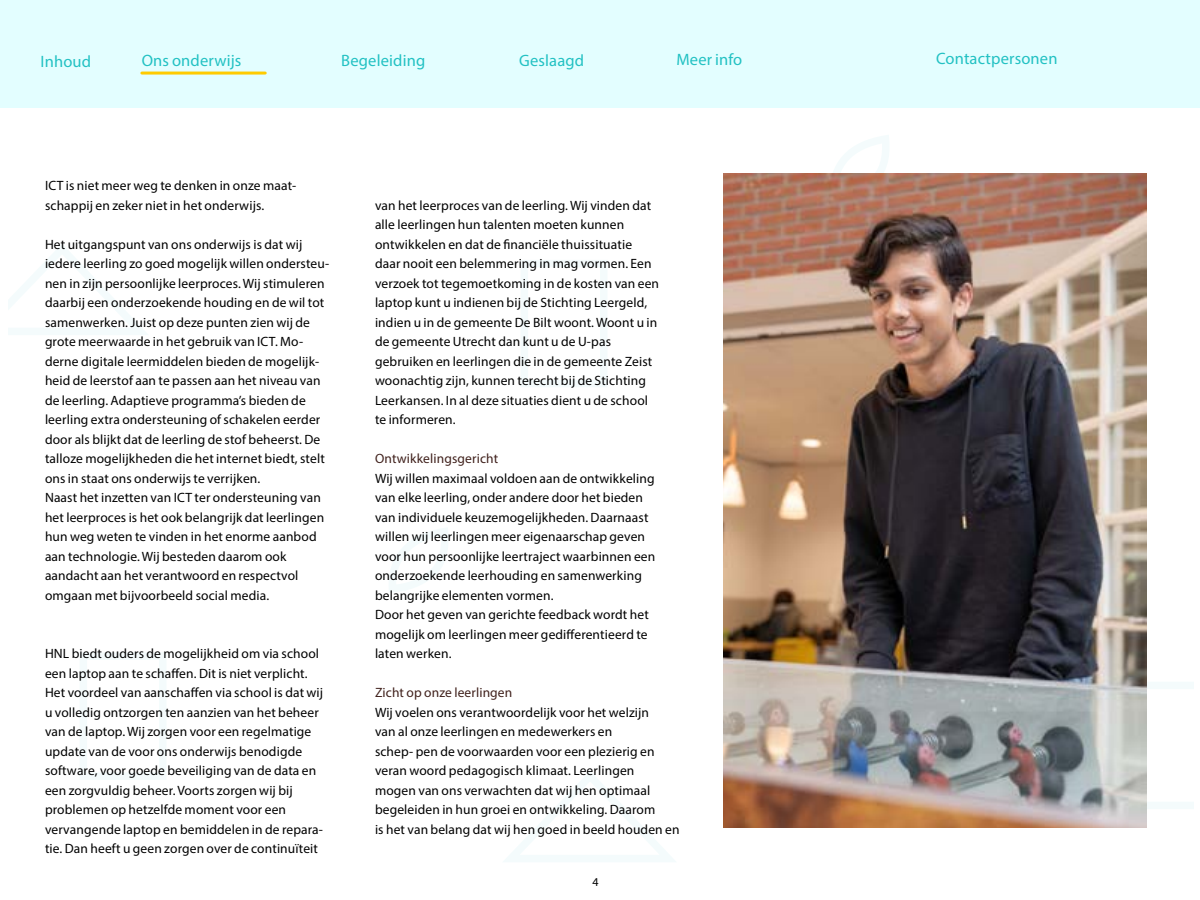
<style>
.page{position:relative;width:1200px;height:900px;background:#fff}
.page>*{position:absolute;margin:0;border:0;box-sizing:border-box;transform-origin:0 0}
.t1{font:16.5px "Myriad Pro";letter-spacing:.01em;color:#22c1c3}
.t2{font:13.5px/19.5px "Myriad Pro";letter-spacing:.01em;color:#000}
.t3{font:13.5px "Myriad Pro";letter-spacing:.01em;color:#40211c}
.t4{font:12px "Myriad Pro";color:#000}
</style>
<div class="page">
<div style="left:0;top:0;width:1200px;height:108px;background:#e3feff"></div>
<svg style="left:503px;top:772px;width:173px;height:90px"></svg>
<svg style="left:389px;top:528px;width:59px;height:64px"></svg>
<svg style="left:8px;top:245px;width:140px;height:90px"></svg>
<svg style="left:826px;top:135px;width:68px;height:39px"></svg>
<svg style="left:1146px;top:682px;width:48px;height:127px"></svg>
<img style="left:723px;top:174px;width:423px;height:654px">
<hr style="left:142px;top:72px;width:123px;height:3px;background:#ffcb00">
<p class="t1" style="left:40px;top:51px;width:52px">Inhoud</p>
<p class="t1" style="left:142px;top:50px;width:101px">Ons onderwijs</p>
<p class="t1" style="left:341px;top:50px;width:85px">Begeleiding</p>
<p class="t1" style="left:519px;top:50px;width:67px">Geslaagd</p>
<p class="t1" style="left:676px;top:49px;width:67px">Meer info</p>
<p class="t1" style="left:936px;top:48px;width:123px">Contactpersonen</p>
<p class="t2" style="left:45px;top:176px;width:253px">ICT is niet meer weg te denken in onze maat&shy;schappij en zeker niet in het onderwijs.</p>
<p class="t2" style="left:45px;top:234px;width:286px">Het uitgangspunt van ons onderwijs is dat wij iedere leerling zo goed mogelijk willen ondersteu&shy;nen in zijn persoonlijke leerproces. Wij stimuleren daarbij een onderzoekende houding en de wil tot samenwerken. Juist op deze punten zien wij de grote meerwaarde in het gebruik van ICT. Mo&shy;derne digitale leermiddelen bieden de mogelijk&shy;heid de leerstof aan te passen aan het niveau van de leerling. Adaptieve programma’s bieden de leerling extra ondersteuning of schakelen eerder door als blijkt dat de leerling de stof beheerst. De talloze mogelijkheden die het internet biedt, stelt ons in staat ons onderwijs te verrijken.<br>Naast het inzetten van ICT ter ondersteuning van het leerproces is het ook belangrijk dat leerlingen hun weg weten te vinden in het enorme aanbod aan technologie. Wij besteden daarom ook aandacht aan het verantwoord en respectvol omgaan met bijvoorbeeld social media.</p>
<p class="t2" style="left:45px;top:644px;width:280px">HNL biedt ouders de mogelijkheid om via school een laptop aan te schaffen. Dit is niet verplicht.<br>Het voordeel van aanschaffen via school is dat wij u volledig ontzorgen ten aanzien van het beheer van de laptop. Wij zorgen voor een regelmatige update van de voor ons onderwijs benodigde software, voor goede beveiliging van de data en een zorgvuldig beheer. Voorts zorgen wij bij problemen op hetzelfde moment voor een vervangende laptop en bemiddelen in de repara&shy;tie. Dan heeft u geen zorgen over de continuïteit</p>
<p class="t2" style="left:375px;top:196px;width:286px">van het leerproces van de leerling. Wij vinden dat alle leerlingen hun talenten moeten kunnen ontwikkelen en dat de financiële thuissituatie daar nooit een belemmering in mag vormen. Een verzoek tot tegemoetkoming in de kosten van een laptop kunt u indienen bij de Stichting Leergeld, indien u in de gemeente De Bilt woont. Woont u in de gemeente Utrecht dan kunt u de U-pas gebruiken en leerlingen die in de gemeente Zeist woonachtig zijn, kunnen terecht bij de Stichting Leerkansen. In al deze situaties dient u de school te informeren.</p>
<p class="t3" style="left:375px;top:451px;width:125px">Ontwikkelingsgericht</p>
<p class="t2" style="left:375px;top:468px;width:282px">Wij willen maximaal voldoen aan de ontwikkeling van elke leerling, onder andere door het bieden van individuele keuzemogelijkheden. Daarnaast willen wij leerlingen meer eigenaarschap geven voor hun persoonlijke leertraject waarbinnen een onderzoekende leerhouding en samenwerking belangrijke elementen vormen.<br>Door het geven van gerichte feedback wordt het mogelijk om leerlingen meer gedifferentieerd te laten werken.</p>
<p class="t3" style="left:375px;top:685px;width:139px">Zicht op onze leerlingen</p>
<p class="t2" style="left:375px;top:702px;width:306px">Wij voelen ons verantwoordelijk voor het welzijn<br>van al onze leerlingen en medewerkers en<br>schep- pen de voorwaarden voor een plezierig en veran woord pedagogisch klimaat. Leerlingen<br>mogen van ons verwachten dat wij hen optimaal begeleiden in hun groei en ontwikkeling. Daarom<br>is het van belang dat wij hen goed in beeld houden en</p>
<p class="t4" style="left:592px;top:875px;width:8px">4</p>
</div>
